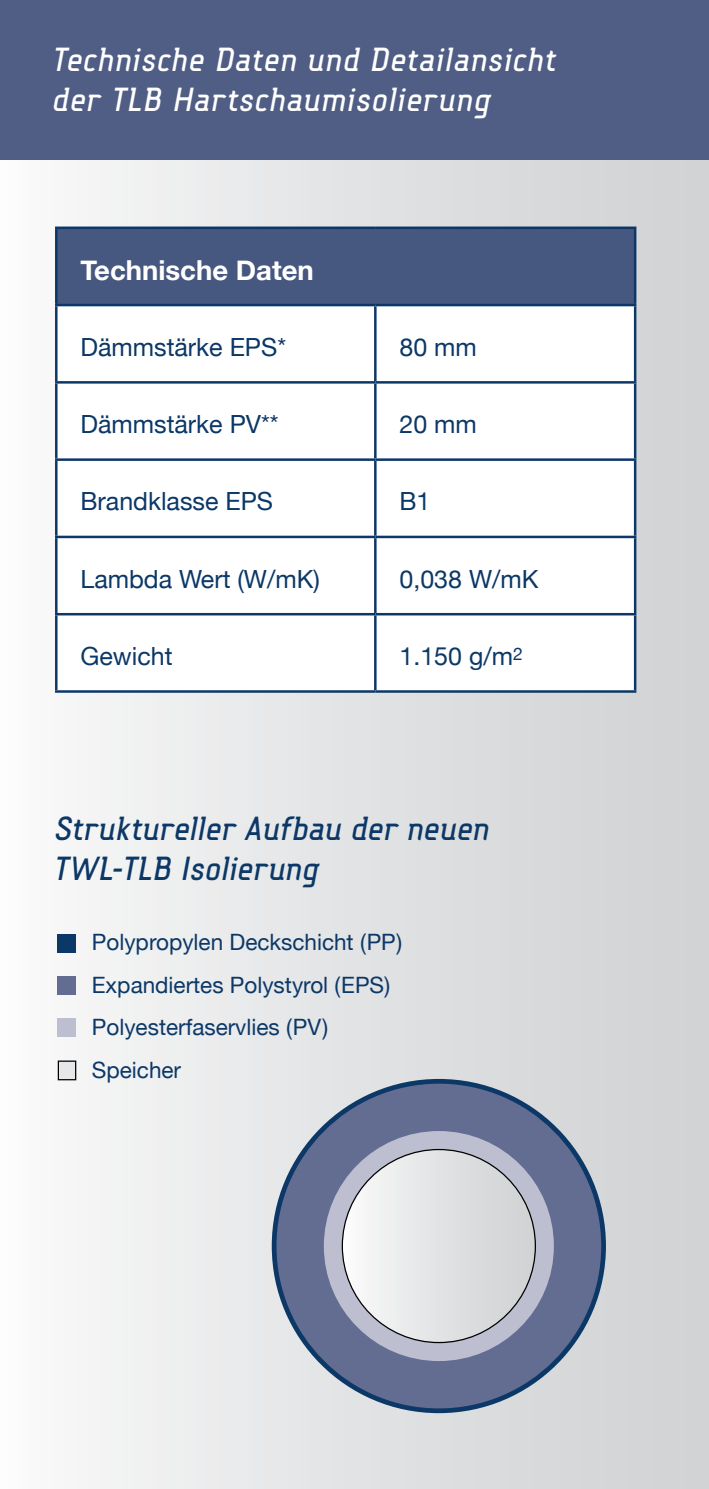
<style>
.page{position:relative;width:709px;height:1489px;background:#fff}
.page>*{position:absolute;margin:0;border:0;box-sizing:border-box;transform-origin:0 0}
.t1{font:35px/40px "Fou Mix Med Ita";letter-spacing:.02em;color:#fff}
.t2{font:35px/40px "Fou Mix Med Ita";color:#0c3867}
.t3{font:700 27.5px "Helvetica Neue";color:#fff}
.t4{font:25px "Helvetica Neue";color:#0c3867}
.t5{font:22.5px/42.5px "Helvetica Neue";color:#0c3867}
</style>
<div class="page">
<div style="left:0;top:0;width:709px;height:1488px;background:linear-gradient(to right,#f8f9f9,#cdcfd1)"></div>
<div style="left:0;top:0;width:709px;height:159px;background:#505e85"></div>
<div style="left:56px;top:228px;width:579px;height:77px;background:#465780"></div>
<svg style="left:58px;top:306px;width:576px;height:384px"></svg>
<hr style="left:55px;top:226px;width:320px;height:3px;background:#0c3867">
<hr style="left:55px;top:229px;width:3px;height:75px;background:#0c3867">
<hr style="left:375px;top:226px;width:261px;height:3px;background:#0c3867">
<hr style="left:634px;top:229px;width:2px;height:75px;background:#0c3867">
<hr style="left:55px;top:304px;width:320px;height:2px;background:#0c3867">
<hr style="left:55px;top:306px;width:3px;height:75px;background:#0c3867">
<hr style="left:375px;top:304px;width:261px;height:2px;background:#0c3867">
<hr style="left:374px;top:306px;width:2px;height:75px;background:#0c3867">
<hr style="left:634px;top:306px;width:2px;height:75px;background:#0c3867">
<hr style="left:55px;top:381px;width:320px;height:2px;background:#0c3867">
<hr style="left:55px;top:383px;width:3px;height:75px;background:#0c3867">
<hr style="left:375px;top:381px;width:261px;height:2px;background:#0c3867">
<hr style="left:374px;top:383px;width:2px;height:75px;background:#0c3867">
<hr style="left:634px;top:383px;width:2px;height:75px;background:#0c3867">
<hr style="left:55px;top:458px;width:320px;height:3px;background:#0c3867">
<hr style="left:55px;top:461px;width:3px;height:74px;background:#0c3867">
<hr style="left:375px;top:458px;width:261px;height:3px;background:#0c3867">
<hr style="left:374px;top:461px;width:2px;height:74px;background:#0c3867">
<hr style="left:634px;top:461px;width:2px;height:74px;background:#0c3867">
<hr style="left:55px;top:535px;width:320px;height:3px;background:#0c3867">
<hr style="left:55px;top:538px;width:3px;height:75px;background:#0c3867">
<hr style="left:375px;top:535px;width:261px;height:3px;background:#0c3867">
<hr style="left:374px;top:538px;width:2px;height:75px;background:#0c3867">
<hr style="left:634px;top:538px;width:2px;height:75px;background:#0c3867">
<hr style="left:55px;top:613px;width:320px;height:2px;background:#0c3867">
<hr style="left:55px;top:615px;width:3px;height:75px;background:#0c3867">
<hr style="left:375px;top:613px;width:261px;height:2px;background:#0c3867">
<hr style="left:374px;top:615px;width:2px;height:75px;background:#0c3867">
<hr style="left:634px;top:615px;width:2px;height:75px;background:#0c3867">
<hr style="left:55px;top:690px;width:320px;height:2px;background:#0c3867">
<hr style="left:375px;top:690px;width:261px;height:2px;background:#0c3867">
<svg style="left:272px;top:1078px;width:334px;height:334px;background:#1c4470"></svg>
<div style="left:276px;top:1083px;width:325px;height:325px;background:#636d92;border-radius:50%"></div>
<div style="left:324px;top:1130px;width:230px;height:230px;background:#bdbfd0;border-radius:50%"></div>
<div style="left:342px;top:1149px;width:193px;height:193px;background:linear-gradient(to right,#f3f3f3,#ced0d2);border-radius:96px"></div>
<div style="left:57px;top:934px;width:19px;height:18px;background:#0c3867"></div>
<div style="left:57px;top:976px;width:19px;height:18px;background:#636d92"></div>
<div style="left:57px;top:1018px;width:19px;height:19px;background:#bdbfd0"></div>
<div style="left:58px;top:1061px;width:18px;height:18px;background:#e6e7e8"></div>
<div style="left:58px;top:1060px;width:18px;height:20px;border:1px solid #000"></div>
<h1 class="t1" style="left:54px;top:40px;width:505px">Technische Daten und Detailansicht der TLB Hartschaumisolierung</h1>
<p class="t3" style="left:80px;top:248px;width:235px">Technische Daten</p>
<p class="t4" style="left:80px;top:329px;width:207px">Dämmstärke EPS*</p>
<p class="t4" style="left:399px;top:329px;width:79px">80 mm</p>
<p class="t4" style="left:80px;top:406px;width:200px">Dämmstärke PV**</p>
<p class="t4" style="left:399px;top:406px;width:79px">20 mm</p>
<p class="t4" style="left:80px;top:483px;width:194px">Brandklasse EPS</p>
<p class="t4" style="left:399px;top:483px;width:33px">B1</p>
<p class="t4" style="left:80px;top:560px;width:241px">Lambda Wert (W/mK)</p>
<p class="t4" style="left:399px;top:560px;width:140px">0,038 W/mK</p>
<p class="t4" style="left:80px;top:638px;width:94px">Gewicht</p>
<p class="t4" style="left:399px;top:638px;width:125px">1.150 g/m<sup>2</sup></p>
<h1 class="t2" style="left:55px;top:808px;width:437px">Struktureller Aufbau der neuen<br>TWL-TLB Isolierung</h1>
<p class="t5" style="left:92px;top:922px;width:312px">Polypropylen Deckschicht (PP)<br>Expandiertes Polystyrol (EPS)<br>Polyesterfaservlies (PV)<br>Speicher</p>
</div>
